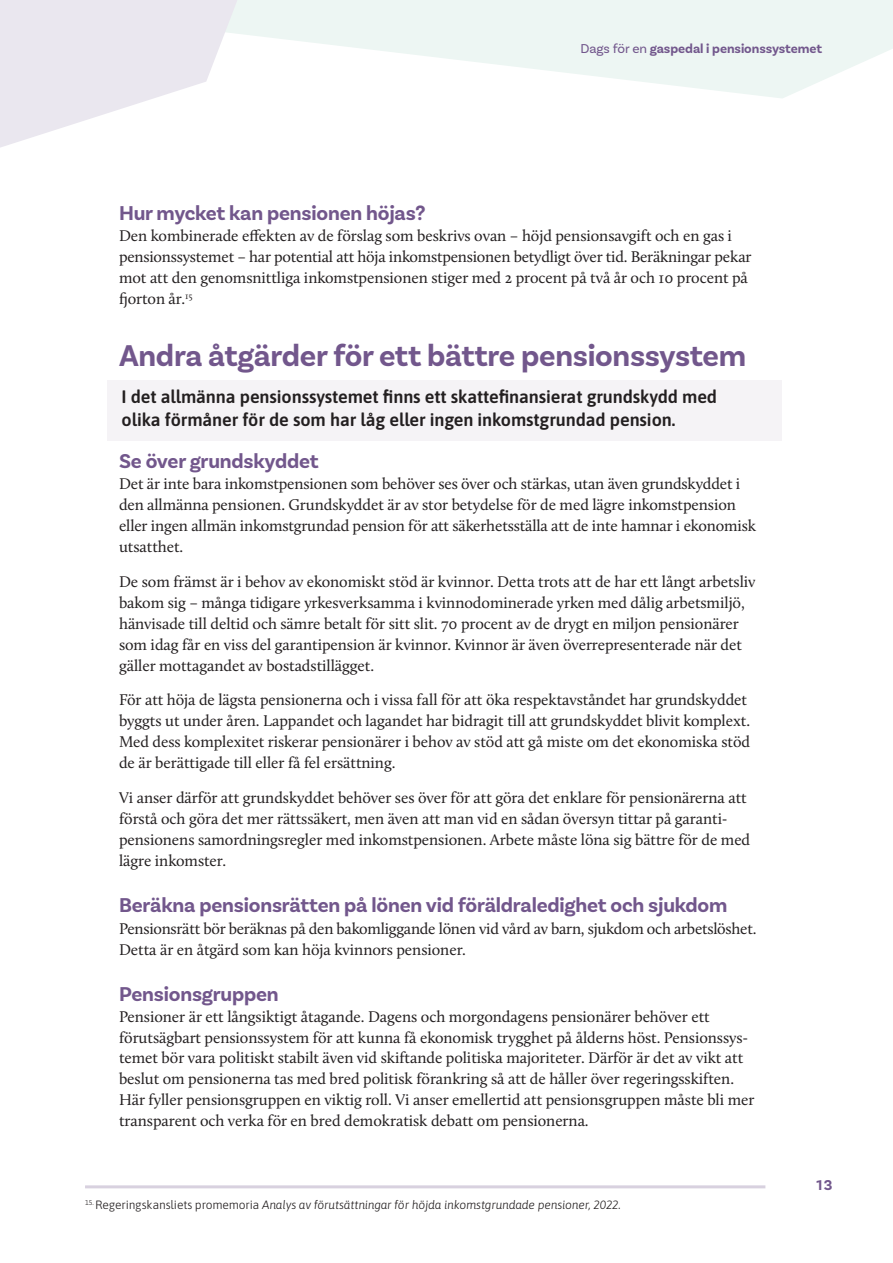
<style>
.page{position:relative;width:893px;height:1263px;background:#fff}
.page>*{position:absolute;margin:0;border:0;box-sizing:border-box;transform-origin:0 0}
.t1{font:700 31.5px "Basic Sans";letter-spacing:-.01em;color:#72578c}
.t2{font:700 21px "Basic Sans";letter-spacing:-.01em;color:#72578c}
.t3{font:600 18px/22.5px "Asap";letter-spacing:-.005em;color:#231f20}
.t4{font:16.05px/21px "Calluna";letter-spacing:-.005em;color:#231f20}
.t5{font:700 15px "Basic Sans";color:#72578c}
.t6{font:700 13.5px "Basic Sans";letter-spacing:-.005em;color:#72578c}
.t7{font:italic 300 12px "Asap";letter-spacing:-.01em;color:#231f20}
.s1{font-weight:400}
.s2{font-style:normal}
</style>
<div class="page">
<svg style="left:383px;top:0;width:510px;height:98px;fill:#edf6f3"></svg>
<svg style="left:0;top:0;width:383px;height:148px"></svg>
<div style="left:107px;top:380px;width:674px;height:60px;background:#f5f3f6"></div>
<hr style="left:85px;top:1185px;width:680px;height:3px;background:#d8d1df">
<p class="t6" style="left:580px;top:40px;width:243px"><span class="s1">Dags för en</span> gaspedal i pensionssystemet</p>
<h2 class="t2" style="left:119px;top:200px;width:308px">Hur mycket kan pensionen höjas?</h2>
<p class="t4" style="left:119px;top:225px;width:634px">Den kombinerade effekten av de förslag som beskrivs ovan – höjd pensionsavgift och en gas i pensionssystemet – har potential att höja inkomstpensionen betydligt över tid. Beräkningar pekar mot att den genomsnittliga inkomstpensionen stiger med 2 procent på två år och 10 procent på fjorton år.<sup>15</sup></p>
<h1 class="t1" style="left:119px;top:336px;width:629px">Andra åtgärder för ett bättre pensionssystem</h1>
<p class="t3" style="left:122px;top:384px;width:597px">I det allmänna pensionssystemet finns ett skattefinansierat grundskydd med olika förmåner för de som har låg eller ingen inkomstgrundad pension.</p>
<h2 class="t2" style="left:119px;top:448px;width:201px">Se över grundskyddet</h2>
<p class="t4" style="left:119px;top:473px;width:639px">Det är inte bara inkomstpensionen som behöver ses över och stärkas, utan även grundskyddet i den allmänna pensionen. Grundskyddet är av stor betydelse för de med lägre inkomstpension eller ingen allmän inkomstgrundad pension för att säkerhetsställa att de inte hamnar i ekonomisk utsatthet.</p>
<p class="t4" style="left:119px;top:571px;width:638px">De som främst är i behov av ekonomiskt stöd är kvinnor. Detta trots att de har ett långt arbetsliv bakom sig – många tidigare yrkesverksamma i kvinnodominerade yrken med dålig arbetsmiljö, hänvisade till deltid och sämre betalt för sitt slit. 70 procent av de drygt en miljon pensionärer som idag får en viss del garantipension är kvinnor. Kvinnor är även överrepresenterade när det gäller mottagandet av bostadstillägget.</p>
<p class="t4" style="left:119px;top:689px;width:633px">För att höja de lägsta pensionerna och i vissa fall för att öka respektavståndet har grundskyddet byggts ut under åren. Lappandet och lagandet har bidragit till att grundskyddet blivit komplext.<br>Med dess komplexitet riskerar pensionärer i behov av stöd att gå miste om det ekonomiska stöd de är berättigade till eller få fel ersättning.</p>
<p class="t4" style="left:119px;top:787px;width:633px">Vi anser därför att grundskyddet behöver ses över för att göra det enklare för pensionärerna att förstå och göra det mer rättssäkert, men även att man vid en sådan översyn tittar på garanti&shy;pensionens samordningsregler med inkomstpensionen. Arbete måste löna sig bättre för de med lägre inkomster.</p>
<h2 class="t2" style="left:119px;top:892px;width:610px">Beräkna pensionsrätten på lönen vid föräldraledighet och sjukdom</h2>
<p class="t4" style="left:119px;top:917px;width:639px">Pensionsrätt bör beräknas på den bakomliggande lönen vid vård av barn, sjukdom och arbetslöshet.<br>Detta är en åtgärd som kan höja kvinnors pensioner.</p>
<h2 class="t2" style="left:119px;top:982px;width:161px">Pensionsgruppen</h2>
<p class="t4" style="left:119px;top:1006px;width:637px">Pensioner är ett långsiktigt åtagande. Dagens och morgondagens pensionärer behöver ett förutsägbart pensionssystem för att kunna få ekonomisk trygghet på ålderns höst. Pensionssys&shy;temet bör vara politiskt stabilt även vid skiftande politiska majoriteter. Därför är det av vikt att beslut om pensionerna tas med bred politisk förankring så att de håller över regeringsskiften.<br>Här fyller pensionsgruppen en viktig roll. Vi anser emellertid att pensionsgruppen måste bli mer transparent och verka för en bred demokratisk debatt om pensionerna.</p>
<p class="t7" style="left:85px;top:1196px;width:537px"><sup>15.</sup> <span class="s2">Regeringskansliets promemoria</span> Analys av förutsättningar för höjda inkomstgrundade pensioner, 2022.</p>
<p class="t5" style="left:816px;top:1176px;width:18px">13</p>
</div>
